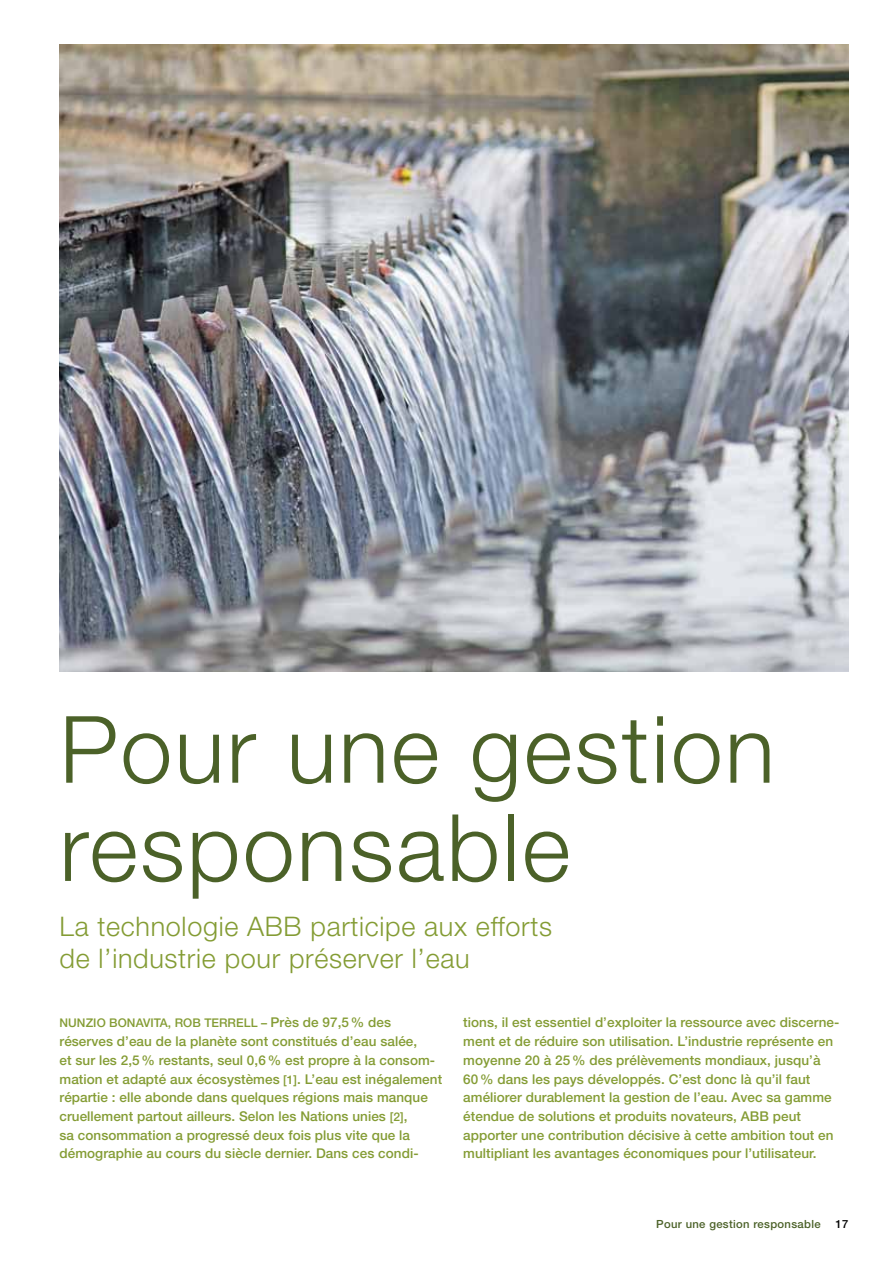
<style>
.page{position:relative;width:893px;height:1263px;background:#fff}
.page>*{position:absolute;margin:0;border:0;box-sizing:border-box;transform-origin:0 0}
.t1{font:300 93px/98.2px "Helvetica Neue";letter-spacing:.025em;color:#4b6128}
.t2{font:300 27px/31.5px "Helvetica Neue";letter-spacing:.025em;color:#849c34}
.t3{font:500 13.5px/18.8px "Helvetica Neue";letter-spacing:.005em;color:#849c34}
.t4{font:500 12px "Helvetica Neue";letter-spacing:.005em;color:#849c34}
.t5{font:500 11.25px "Helvetica Neue";letter-spacing:.03em;color:#4b6128}
.t6{font:500 11.25px "Helvetica Neue";color:#000}
.s1{font-size:12px}
</style>
<div class="page">
<img style="left:60px;top:45px;width:788px;height:627px">
<h1 class="t1" style="left:60px;top:698px;width:717px">Pour une gestion responsable</h1>
<h2 class="t2" style="left:60px;top:910px;width:494px">La technologie ABB participe aux efforts de l’industrie pour préserver l’eau</h2>
<p class="t3" style="left:60px;top:1013px;width:384px;text-indent:202px"><span class="s1">–</span> Près de 97,5% des réserves d’eau de la planète sont constitués d’eau salée,<br>et sur les 2,5% restants, seul 0,6% est propre à la consom&shy;mation et adapté aux écosystèmes <span class="s1">[1]</span>. L’eau est inégalement répartie : elle abonde dans quelques régions mais manque cruellement partout ailleurs. Selon les Nations unies <span class="s1">[2]</span>,<br>sa consommation a progressé deux fois plus vite que la démographie au cours du siècle dernier. Dans ces condi-</p>
<p class="t3" style="left:463px;top:1013px;width:378px">tions, il est essentiel d’exploiter la ressource avec discerne&shy;ment et de réduire son utilisation. L’industrie représente en moyenne 20 à 25% des prélèvements mondiaux, jusqu’à 60% dans les pays développés. C’est donc là qu’il faut améliorer durablement la gestion de l’eau. Avec sa gamme étendue de solutions et produits novateurs, ABB peut apporter une contribution décisive à cette ambition tout en multipliant les avantages économiques pour l’utilisateur.</p>
<p class="t4" style="left:60px;top:1016px;width:76px">Nunzio Bonavita</p>
<p class="t4" style="left:168px;top:1016px;width:53px">, Rob Terrell</p>
<p class="t5" style="left:656px;top:1217px;width:166px">Pour une gestion responsable</p>
<p class="t6" style="left:835px;top:1217px;width:14px">17</p>
</div>
